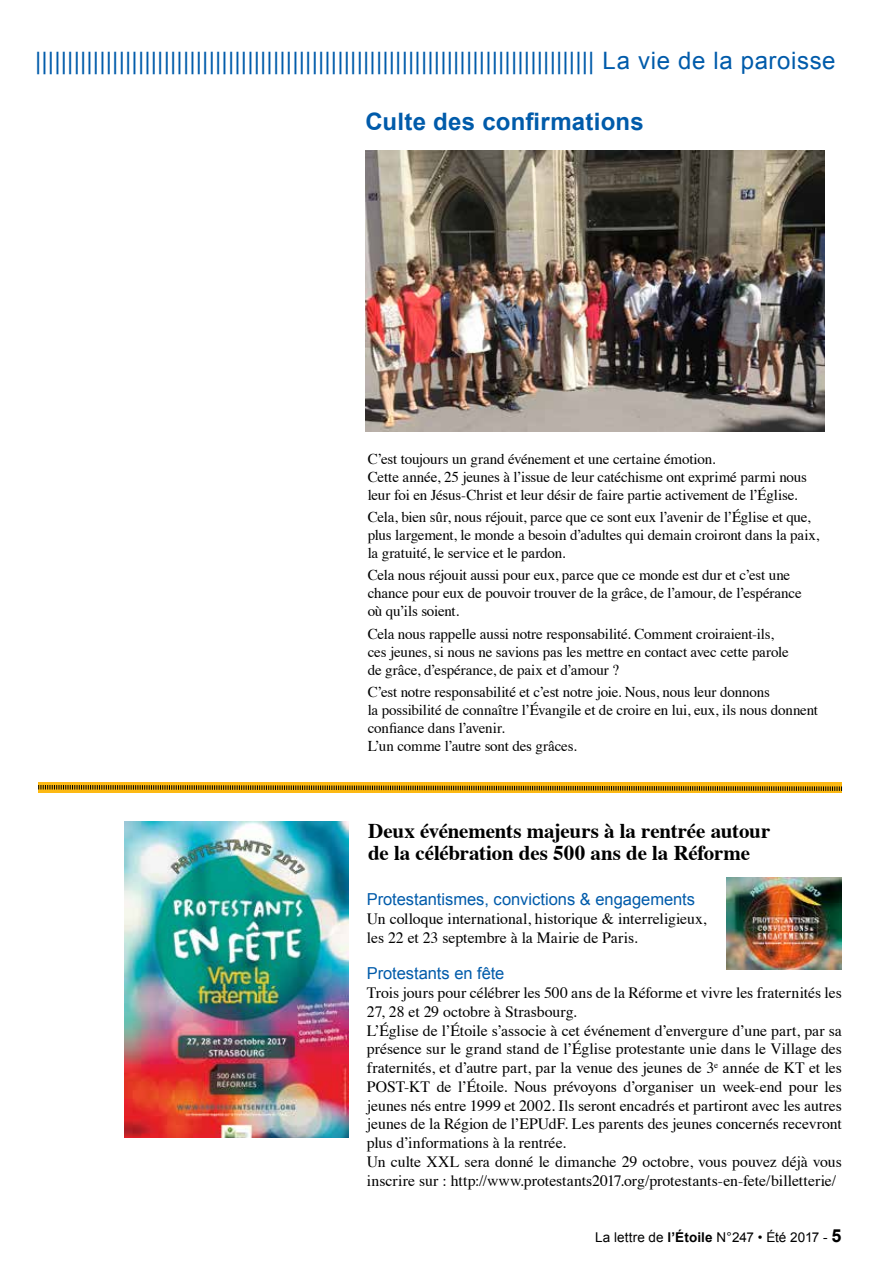
<style>
.page{position:relative;width:893px;height:1263px;background:#fff}
.page>*{position:absolute;margin:0;border:0;box-sizing:border-box;transform-origin:0 0}
.t1{font:24px "Arial";letter-spacing:.025em;color:#005baa}
.t2{font:700 24px "Arial";letter-spacing:.01em;color:#005baa}
.t3{font:700 21px/22.5px "Times";letter-spacing:-.01em;color:#000}
.t4{font:16.5px "Arial";color:#005baa}
.t5{font:15.75px/18.8px "Times";color:#000}
.t6{font:15px/18px "Times";letter-spacing:-.01em;color:#000}
.t7{font:13.5px "Arial";color:#000}
.s1{font-weight:700}
.s2{font-weight:700;font-size:18px}
</style>
<div class="page">
<div style="left:38px;top:782px;width:804px;height:11px;background:#fdb913"></div>
<svg style="left:38px;top:785px;width:804px;height:6px"></svg>
<img style="left:124px;top:822px;width:224px;height:316px">
<img style="left:726px;top:877px;width:115px;height:92px">
<img style="left:365px;top:150px;width:460px;height:282px">
<h1 class="t1" style="left:35px;top:44px;width:802px">||||||||||||||||||||||||||||||||||||||||||||||||||||||||||||||||||||||||||||||||||||||| La vie de la paroisse</h1>
<h1 class="t2" style="left:365px;top:106px;width:280px">Culte des confirmations</h1>
<p class="t6" style="left:368px;top:448px;width:441px">C’est toujours un grand événement et une certaine émotion.<br>Cette année, 25 jeunes à l’issue de leur catéchisme ont exprimé parmi nous leur foi en Jésus-Christ et leur désir de faire partie activement de l’église.</p>
<p class="t6" style="left:368px;top:507px;width:453px">Cela, bien sûr, nous réjouit, parce que ce sont eux l’avenir de l’église et que, plus largement, le monde a besoin d’adultes qui demain croiront dans la paix, la gratuité, le service et le pardon.</p>
<p class="t6" style="left:368px;top:565px;width:436px">Cela nous réjouit aussi pour eux, parce que ce monde est dur et c’est une chance pour eux de pouvoir trouver de la grâce, de l’amour, de l’espérance où qu’ils soient.</p>
<p class="t6" style="left:368px;top:623px;width:423px">Cela nous rappelle aussi notre responsabilité. Comment croiraient-ils, ces jeunes, si nous ne savions pas les mettre en contact avec cette parole de grâce, d’espérance, de paix et d’amour ?</p>
<p class="t6" style="left:368px;top:681px;width:452px">C’est notre responsabilité et c’est notre joie. Nous, nous leur donnons<br>la possibilité de connaître l’évangile et de croire en lui, eux, ils nous donnent confiance dans l’avenir.<br>L’un comme l’autre sont des grâces.</p>
<h2 class="t3" style="left:368px;top:817px;width:404px">Deux événements majeurs à la rentrée autour de la célébration des 500 ans de la Réforme</h2>
<p class="t4" style="left:367px;top:888px;width:330px">Protestantismes, convictions &amp; engagements</p>
<p class="t5" style="left:367px;top:908px;width:341px">Un colloque international, historique &amp; interreligieux, les 22 et 23 septembre à la Mairie de Paris.</p>
<p class="t4" style="left:367px;top:963px;width:139px">Protestants en fête</p>
<p class="t5" style="left:367px;top:982px;width:477px">Trois jours pour célébrer les 500 ans de la Réforme et vivre les fraternités les 27, 28 et 29 octobre à Strasbourg.<br>L’Église de l’Étoile s’associe à cet événement d’envergure d’une part, par sa présence sur le grand stand de l’Église protestante unie dans le Village des fraternités, et d’autre part, par la venue des jeunes de 3<sup>e</sup> année de KT et les POST-KT de l’Étoile. Nous prévoyons d’organiser un week-end pour les jeunes nés entre 1999 et 2002. Ils seront encadrés et partiront avec les autres jeunes de la Région de l’EPUdF. Les parents des jeunes concernés recevront plus d’informations à la rentrée.<br>Un culte XXL sera donné le dimanche 29 octobre, vous pouvez déjà vous inscrire sur : http://www.protestants2017.org/protestants-en-fete/billetterie/</p>
<p class="t7" style="left:595px;top:1228px;width:248px">La lettre de <span class="s1">l’Étoile</span> N°247 • été 2017 - <span class="s2">5</span></p>
</div>
